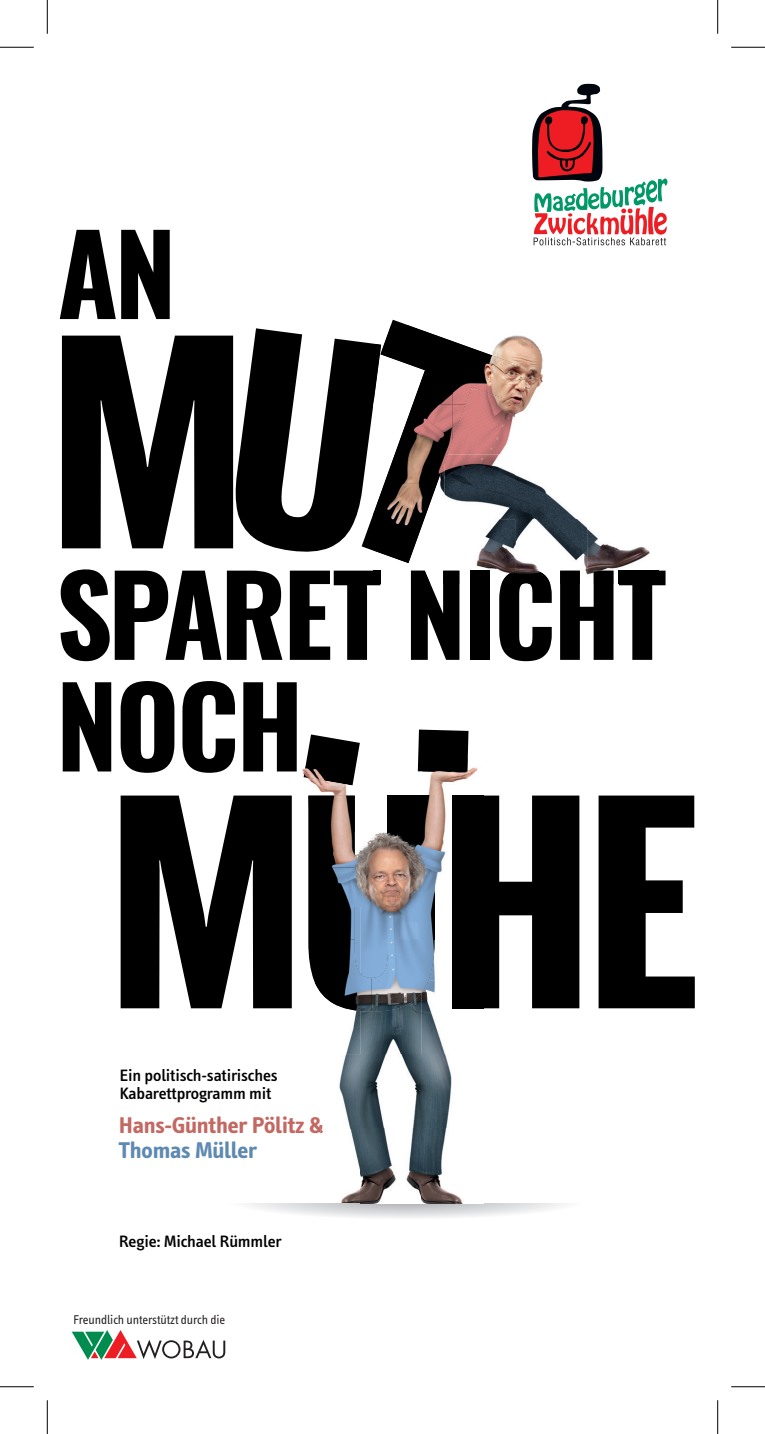
<style>
.page{position:relative;width:765px;height:1434px;background:#fff}
.page>*{position:absolute;margin:0;border:0;box-sizing:border-box;transform-origin:0 0}
.t1{font:700 23.18px "Info Text";letter-spacing:-.01em;color:#c36863;scale:1.06 1}
.t2{font:700 23.18px "Info Text";letter-spacing:-.01em;color:#5e8ab2;scale:1.06 1}
.t3{font:500 16.88px/18px "Info Text";letter-spacing:-.01em;color:#000;scale:1.06 1}
.t4{font:13.05px "Info Text";letter-spacing:-.01em;color:#231f20}
</style>
<div class="page">
<svg style="left:72px;top:1330px;width:153px;height:30px"></svg>
<svg style="left:246px;top:1203px;width:320px;height:15px"></svg>
<svg style="left:61px;top:569px;width:160px;height:92px"></svg>
<svg style="left:227px;top:571px;width:55px;height:89px"></svg>
<svg style="left:410px;top:584px;width:49px;height:76px"></svg>
<div style="left:470px;top:571px;width:19px;height:89px;background:#000"></div>
<svg style="left:499px;top:584px;width:52px;height:77px"></svg>
<svg style="left:560px;top:571px;width:105px;height:89px"></svg>
<svg style="left:63px;top:682px;width:48px;height:89px"></svg>
<svg style="left:120px;top:681px;width:54px;height:92px"></svg>
<svg style="left:182px;top:681px;width:53px;height:92px"></svg>
<svg style="left:243px;top:682px;width:53px;height:89px"></svg>
<svg style="left:483px;top:795px;width:96px;height:213px"></svg>
<svg style="left:598px;top:795px;width:96px;height:213px"></svg>
<svg style="left:308px;top:868px;width:5px;height:110px"></svg>
<svg style="left:60px;top:84px;width:607px;height:468px"></svg>
<svg style="left:120px;top:795px;width:171px;height:213px"></svg>
<svg style="left:417px;top:730px;width:51px;height:41px"></svg>
<svg style="left:305px;top:734px;width:54px;height:31px"></svg>
<img style="left:373px;top:325px;width:285px;height:65px">
<img style="left:373px;top:404px;width:11px;height:50px">
<img style="left:452px;top:390px;width:206px;height:64px">
<img style="left:373px;top:454px;width:285px;height:130px">
<img style="left:373px;top:344px;width:7px;height:60px">
<img style="left:380px;top:325px;width:72px;height:79px">
<img style="left:452px;top:341px;width:80px;height:63px">
<img style="left:384px;top:404px;width:68px;height:80px">
<img style="left:452px;top:404px;width:13px;height:36px">
<img style="left:373px;top:484px;width:64px;height:79px">
<svg style="left:290px;top:571px;width:90px;height:89px"></svg>
<img style="left:410px;top:571px;width:49px;height:13px">
<img style="left:470px;top:571px;width:19px;height:13px">
<img style="left:501px;top:569px;width:49px;height:15px">
<img style="left:560px;top:571px;width:53px;height:13px">
<img style="left:618px;top:571px;width:40px;height:13px">
<img style="left:302px;top:765px;width:54px;height:67px">
<img style="left:428px;top:758px;width:50px;height:74px">
<img style="left:354px;top:832px;width:33px;height:75px">
<img style="left:434px;top:832px;width:12px;height:75px">
<img style="left:354px;top:907px;width:6px;height:32px">
<img style="left:360px;top:907px;width:27px;height:32px">
<img style="left:434px;top:907px;width:1px;height:74px">
<img style="left:346px;top:1011px;width:14px;height:44px">
<img style="left:360px;top:1011px;width:61px;height:44px">
<img style="left:421px;top:981px;width:62px;height:74px">
<img style="left:339px;top:1055px;width:113px;height:74px">
<img style="left:320px;top:1129px;width:143px;height:74px">
<img style="left:319px;top:1119px;width:4px;height:14px">
<div style="left:452px;top:795px;width:31px;height:213px;background:#000"></div>
<img style="left:308px;top:795px;width:46px;height:73px">
<img style="left:387px;top:795px;width:47px;height:144px">
<img style="left:311px;top:867px;width:43px;height:73px">
<img style="left:313px;top:939px;width:121px;height:72px">
<img style="left:421px;top:757px;width:46px;height:16px">
<img style="left:304px;top:766px;width:21px;height:15px">
<hr style="left:0;top:47px;width:34px;height:1px;background:#000">
<hr style="left:730px;top:47px;width:34px;height:1px;background:#000">
<hr style="left:0;top:1386px;width:34px;height:1px;background:#000">
<hr style="left:730px;top:1386px;width:34px;height:1px;background:#000">
<hr style="left:47px;top:0;width:1px;height:34px;background:#000">
<hr style="left:47px;top:1400px;width:1px;height:34px;background:#000">
<hr style="left:717px;top:0;width:1px;height:34px;background:#000">
<hr style="left:717px;top:1400px;width:1px;height:34px;background:#000">
<p class="t3" style="left:119px;top:1067px;width:151px">Ein politisch-satirisches<br>Kabarettprogramm mit</p>
<h1 class="t1" style="left:119px;top:1112px;width:194px">Hans-Günther Pölitz &amp;</h1>
<h1 class="t2" style="left:119px;top:1137px;width:132px">Thomas Müller</h1>
<p class="t3" style="left:119px;top:1233px;width:155px">Regie: Michael Rümmler</p>
<p class="t4" style="left:73px;top:1313px;width:154px">Freundlich unterstützt durch die</p>
</div>
